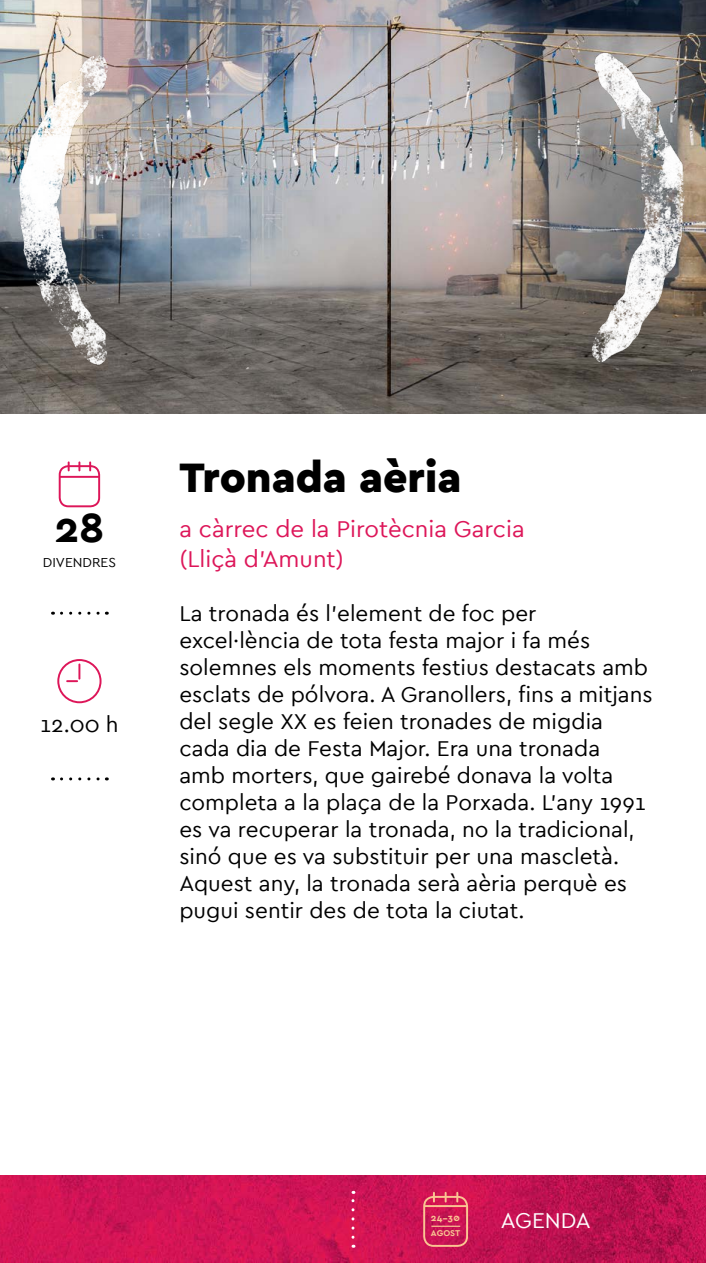
<style>
.page{position:relative;width:706px;height:1263px;background:#fff}
.page>*{position:absolute;margin:0;border:0;box-sizing:border-box;transform-origin:0 0}
.t1{font:900 43.2px "Cera PRO";color:#000}
.t2{font:700 42.9px "Cera PRO";color:#000}
.t3{font:24px/30px "Cera PRO";color:#dd1659}
.t4{font:22.5px/27px "Cera PRO";color:#000}
.t5{font:22.5px "Cera PRO";color:#fff}
.t6{font:13.65px "Cera PRO";color:#000}
.t7{font:700 9.75px "Cera PRO";color:#fac491}
.t8{font:700 8.85px "Cera PRO";color:#fac491}
</style>
<div class="page">
<img style="left:0;top:1176px;width:706px;height:87px">
<div style="left:423px;top:1196px;width:45px;height:51px;border:2px solid #fac491;border-radius:10px"></div>
<svg style="left:433px;top:1193px;width:2px;height:8px"></svg>
<svg style="left:445px;top:1193px;width:2px;height:8px"></svg>
<svg style="left:456px;top:1193px;width:2px;height:8px"></svg>
<hr style="left:425px;top:1205px;width:41px;height:2px;background:#fac491">
<hr style="left:431px;top:1225px;width:29px;height:2px;background:#fac491">
<svg style="left:351px;top:1191px;width:3px;height:46px"></svg>
<img style="left:0;top:0;width:706px;height:414px">
<svg style="left:61px;top:612px;width:46px;height:3px"></svg>
<svg style="left:61px;top:777px;width:46px;height:3px"></svg>
<div style="left:59px;top:465px;width:41px;height:42px;border:2px solid #dd1659;border-radius:9px"></div>
<svg style="left:68px;top:462px;width:2px;height:8px"></svg>
<svg style="left:78px;top:462px;width:2px;height:8px"></svg>
<svg style="left:89px;top:462px;width:2px;height:8px"></svg>
<hr style="left:60px;top:476px;width:39px;height:2px;background:#dd1659">
<div style="left:57px;top:659px;width:45px;height:44px;border:2px solid #dd1659;border-radius:50%"></div>
<svg style="left:67px;top:664px;width:13px;height:18px"></svg>
<img style="left:539px;top:31px;width:155px;height:352px">
<img style="left:15px;top:31px;width:129px;height:352px">
<h2 class="t2" style="left:54px;top:499px;width:52px">28</h2>
<p class="t6" style="left:43px;top:554px;width:75px">DIVENDRES</p>
<p class="t4" style="left:40px;top:710px;width:80px">12.00 h</p>
<h1 class="t1" style="left:179px;top:449px;width:283px">Tronada aèria</h1>
<p class="t3" style="left:179px;top:513px;width:347px">a càrrec de la Pirotècnia Garcia (Lliçà d’Amunt)</p>
<p class="t4" style="left:179px;top:599px;width:475px">La tronada és l’element de foc per excel·lència de tota festa major i fa més solemnes els moments festius destacats amb esclats de pólvora. A Granollers, fins a mitjans del segle XX es feien tronades de migdia cada dia de Festa Major. Era una tronada<br>amb morters, que gairebé donava la volta completa a la plaça de la Porxada. L’any 1991 es va recuperar la tronada, no la tradicional, sinó que es va substituir per una mascletà.<br>Aquest any, la tronada serà aèria perquè es pugui sentir des de tota la ciutat.</p>
<p class="t7" style="left:431px;top:1211px;width:30px">24–30</p>
<p class="t5" style="left:501px;top:1206px;width:92px">AGENDA</p>
<p class="t8" style="left:431px;top:1227px;width:31px">AGOST</p>
</div>
